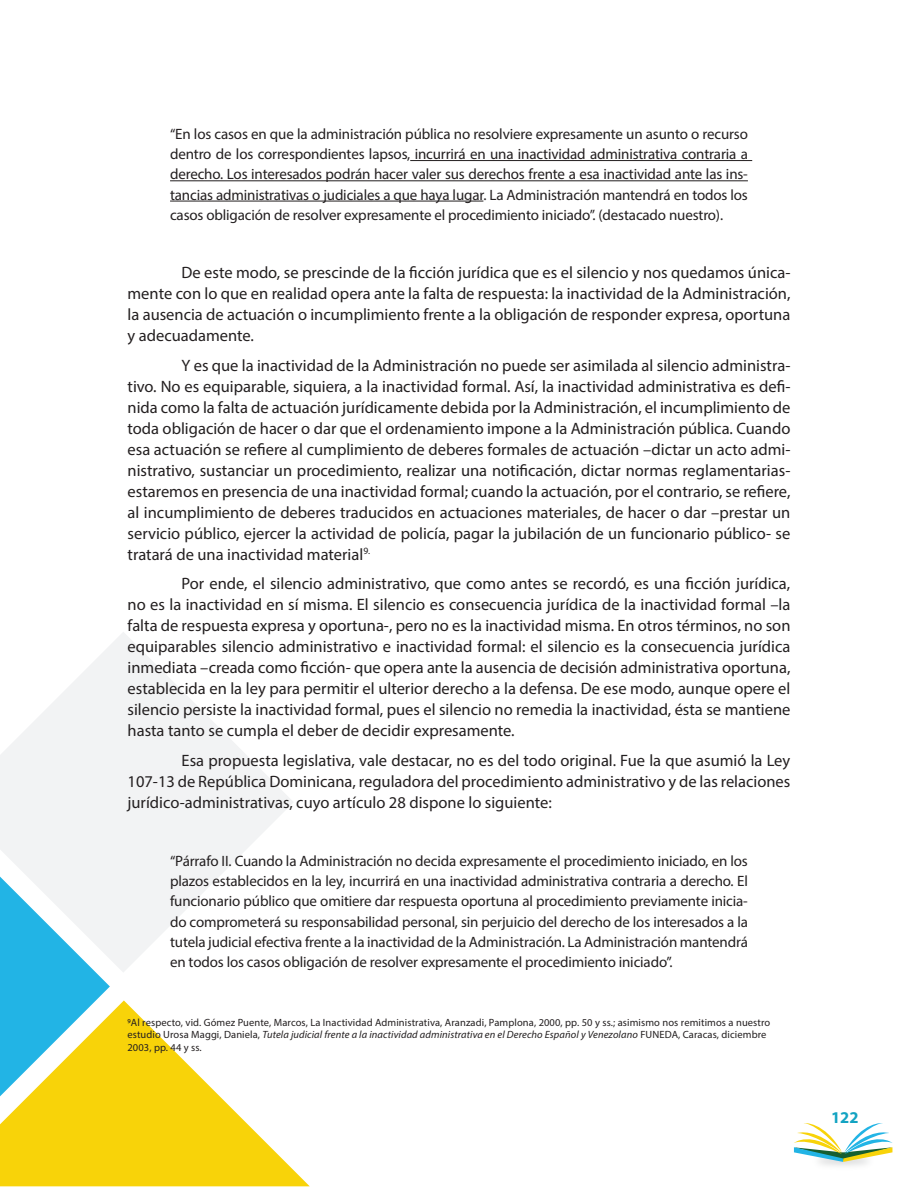
<style>
.page{position:relative;width:918px;height:1188px;background:#fff}
.page>*{position:absolute;margin:0;border:0;box-sizing:border-box;transform-origin:0 0}
.Parrafos{font:16.5px/21px "Myriad Pro";color:#231f20;text-align:justify}
.t1{font:700 16.5px "Myriad Pro";color:#13a3c2}
.Citas_párrafos{font:15px/20.2px "Myriad Pro";letter-spacing:-.01em;color:#231f20;text-align:justify}
.Citas_Pie_de_Página{font:10.5px/12.6px "Myriad Pro";letter-spacing:.01em;color:#231f20}
.s1{font-style:italic}
</style>
<div class="page">
<svg style="left:794px;top:1123px;width:98px;height:39px"></svg>
<svg style="left:0;top:1000px;width:310px;height:186px;fill:#f8d309"></svg>
<svg style="left:0;top:973px;width:110px;height:123px"></svg>
<svg style="left:0;top:632px;width:293px;height:341px;fill:#f2f3f4"></svg>
<hr style="left:410px;top:160px;width:342px;height:1px;background:#231f20">
<hr style="left:170px;top:180px;width:578px;height:1px;background:#231f20">
<hr style="left:170px;top:201px;width:313px;height:1px;background:#231f20">
<p class="Citas_párrafos" style="left:170px;top:123px;width:579px">“En los casos en que la administración pública no resolviere expresamente un asunto o recurso dentro de los correspondientes lapsos, incurrirá en una inactividad administrativa contraria a derecho. Los interesados podrán hacer valer sus derechos frente a esa inactividad ante las ins&shy;tancias administrativas o judiciales a que haya lugar. La Administración mantendrá en todos los casos obligación de resolver expresamente el procedimiento iniciado”. (destacado nuestro).</p>
<p class="Parrafos" style="left:128px;top:262px;width:664px;text-indent:54px">De este modo, se prescinde de la ficción jurídica que es el silencio y nos quedamos única&shy;mente con lo que en realidad opera ante la falta de respuesta: la inactividad de la Administración, la ausencia de actuación o incumplimiento frente a la obligación de responder expresa, oportuna y adecuadamente.</p>
<p class="Parrafos" style="left:128px;top:354px;width:664px;text-indent:54px">Y es que la inactividad de la Administración no puede ser asimilada al silencio administra&shy;tivo. No es equiparable, siquiera, a la inactividad formal. Así, la inactividad administrativa es defi&shy;nida como la falta de actuación jurídicamente debida por la Administración, el incumplimiento de toda obligación de hacer o dar que el ordenamiento impone a la Administración pública. Cuando esa actuación se refiere al cumplimiento de deberes formales de actuación –dictar un acto admi&shy;nistrativo, sustanciar un procedimiento, realizar una notificación, dictar normas reglamentarias&shy;estaremos en presencia de una inactividad formal; cuando la actuación, por el contrario, se refiere, al incumplimiento de deberes traducidos en actuaciones materiales, de hacer o dar –prestar un servicio público, ejercer la actividad de policía, pagar la jubilación de un funcionario público- se tratará de una inactividad material<sup>9.</sup></p>
<p class="Parrafos" style="left:128px;top:573px;width:664px;text-indent:54px">Por ende, el silencio administrativo, que como antes se recordó, es una ficción jurídica, no es la inactividad en sí misma. El silencio es consecuencia jurídica de la inactividad formal –la falta de respuesta expresa y oportuna-, pero no es la inactividad misma. En otros términos, no son equiparables silencio administrativo e inactividad formal: el silencio es la consecuencia jurídica inmediata –creada como ficción- que opera ante la ausencia de decisión administrativa oportuna, establecida en la ley para permitir el ulterior derecho a la defensa. De ese modo, aunque opere el silencio persiste la inactividad formal, pues el silencio no remedia la inactividad, ésta se mantiene hasta tanto se cumpla el deber de decidir expresamente.</p>
<p class="Parrafos" style="left:128px;top:749px;width:664px;text-indent:54px">Esa propuesta legislativa, vale destacar, no es del todo original. Fue la que asumió la Ley 107-13 de República Dominicana, reguladora del procedimiento administrativo y de las relaciones jurídico-administrativas, cuyo artículo 28 dispone lo siguiente:</p>
<p class="Citas_párrafos" style="left:170px;top:850px;width:579px">“Párrafo II. Cuando la Administración no decida expresamente el procedimiento iniciado, en los plazos establecidos en la ley, incurrirá en una inactividad administrativa contraria a derecho. El funcionario público que omitiere dar respuesta oportuna al procedimiento previamente inicia&shy;do comprometerá su responsabilidad personal, sin perjuicio del derecho de los interesados a la tutela judicial efectiva frente a la inactividad de la Administración. La Administración mantendrá en todos los casos obligación de resolver expresamente el procedimiento iniciado”.</p>
<p class="Citas_Pie_de_Página" style="left:127px;top:1016px;width:644px">9Al respecto, vid. Gómez Puente, Marcos, La Inactividad Administrativa, Aranzadi, Pamplona, 2000, pp. 50 y ss.; asimismo nos remitimos a nuestro estudio Urosa Maggi, Daniela, <span class="s1">Tutela judicial frente a la inactividad administrativa en el Derecho Español y Venezolano</span> FUNEDA, Caracas, diciembre<br>2003, pp. 44 y ss.</p>
<p class="t1" style="left:831px;top:1107px;width:29px">122</p>
</div>
